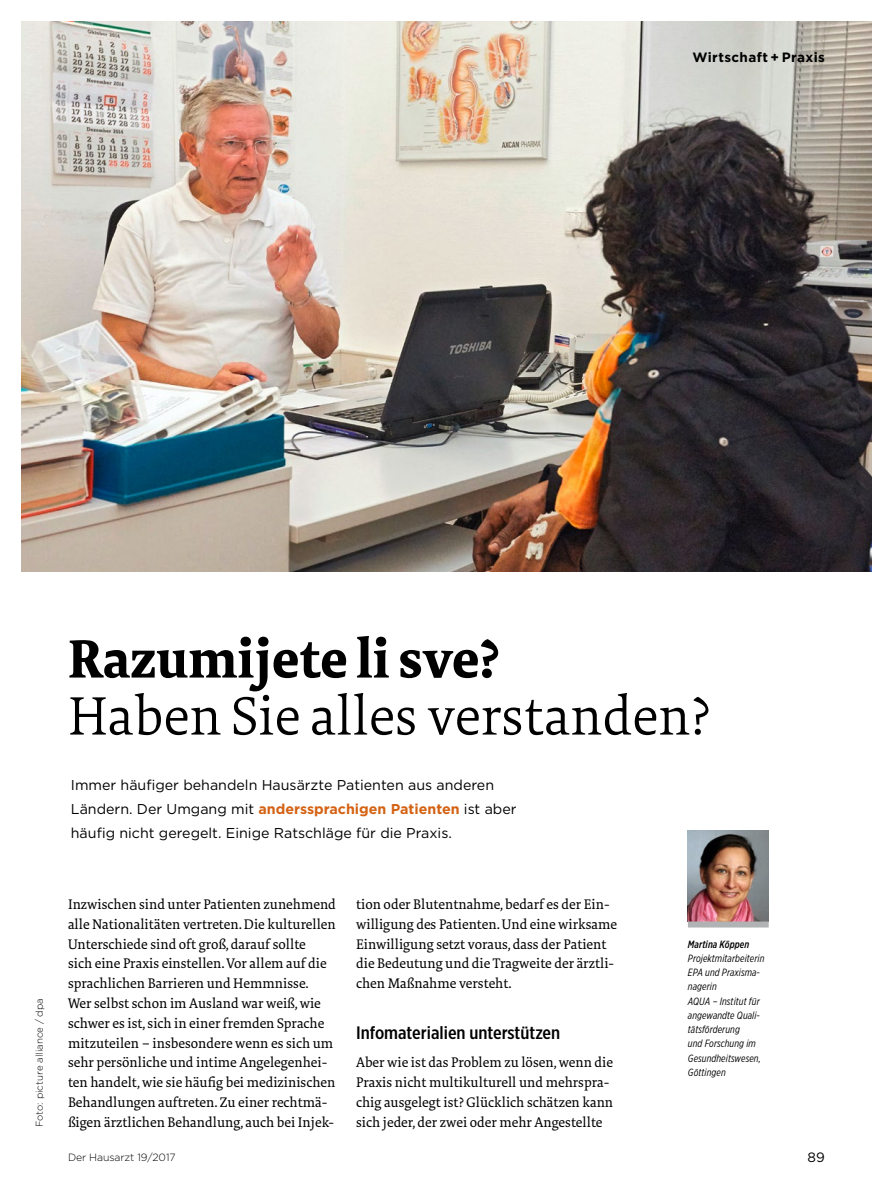
<style>
.page{position:relative;width:893px;height:1191px;background:#fff}
.page>*{position:absolute;margin:0;border:0;box-sizing:border-box;transform-origin:0 0}
.t1{font:300 55.5px "Tundra Pro";color:#000}
.t2{font:700 55.5px "Tundra Pro";color:#000}
.t3{font:500 18px "Gotham X Narrow";color:#000;scale:1.1 1}
.t4{font:14.25px/19.8px "Tundra Pro";color:#000}
.t5{font:14.25px/24px "Gotham";color:#000}
.t6{font:700 13.5px "Gotham";letter-spacing:.03em;color:#000}
.t7{font:13.5px "Gotham";color:#000}
.t8{font:italic 10.5px/14.2px "Gotham X Narrow";letter-spacing:.01em;color:#000}
.t9{font:300 10.5px "Gotham";letter-spacing:-.01em;color:#000}
.t10{font:italic 500 10.5px "Gotham X Narrow";letter-spacing:.01em;color:#000}
.t11{font:300 9.75px "Gotham";color:#000}
.s1{font-weight:700;color:#d46213}
</style>
<div class="page">
<img style="left:21px;top:21px;width:851px;height:550px">
<img style="left:688px;top:831px;width:81px;height:90px">
<div style="left:688px;top:921px;width:81px;height:6px;background:#b1b2b3"></div>
<p class="t6" style="left:692px;top:48px;width:134px">Wirtschaft + Praxis</p>
<p class="t11" style="left:33px;top:1127px;width:131px;rotate:-90deg">Foto: picture alliance / dpa</p>
<h1 class="t2" style="left:68px;top:623px;width:432px">Razumijete li sve?</h1>
<h1 class="t1" style="left:68px;top:682px;width:643px">Haben Sie alles verstanden?</h1>
<p class="t5" style="left:71px;top:773px;width:447px">Immer häufiger behandeln Hausärzte Patienten aus anderen<br>Ländern. Der Umgang mit <span class="s1">anderssprachigen Patienten</span> ist aber häufig nicht geregelt. Einige Ratschläge für die Praxis.</p>
<p class="t4" style="left:68px;top:894px;width:269px">Inzwischen sind unter Patienten zunehmend alle Nationalitäten vertreten. Die kulturellen Unterschiede sind oft groß, darauf sollte<br>sich eine Praxis einstellen. Vor allem auf die sprachlichen Barrieren und Hemmnisse.<br>Wer selbst schon im Ausland war weiß, wie schwer es ist, sich in einer fremden Sprache mitzuteilen – insbesondere wenn es sich um sehr persönliche und intime Angelegenhei&shy;ten handelt, wie sie häufig bei medizinischen Behandlungen auftreten. Zu einer rechtmä&shy;ßigen ärztlichen Behandlung, auch bei Injek-</p>
<p class="t9" style="left:68px;top:1150px;width:109px">Der Hausarzt 19/2017</p>
<p class="t4" style="left:356px;top:894px;width:263px">tion oder Blutentnahme, bedarf es der Ein&shy;willigung des Patienten. Und eine wirksame Einwilligung setzt voraus, dass der Patient die Bedeutung und die Tragweite der ärztli&shy;chen Maßnahme versteht.</p>
<p class="t3" style="left:356px;top:1021px;width:187px">Infomaterialien unterstützen</p>
<p class="t4" style="left:356px;top:1053px;width:259px">Aber wie ist das Problem zu lösen, wenn die Praxis nicht multikulturell und mehrspra&shy;chig ausgelegt ist? Glücklich schätzen kann sich jeder, der zwei oder mehr Angestellte</p>
<p class="t10" style="left:688px;top:937px;width:63px">Martina Köppen</p>
<p class="t8" style="left:688px;top:951px;width:78px">Projektmitarbeiterin<br>EPA und Praxisma&shy;nagerin<br>AQUA – Institut für angewandte Quali&shy;tätsförderung<br>und Forschung im<br>Gesundheitswesen,<br>Göttingen</p>
<p class="t7" style="left:807px;top:1148px;width:19px">89</p>
</div>
